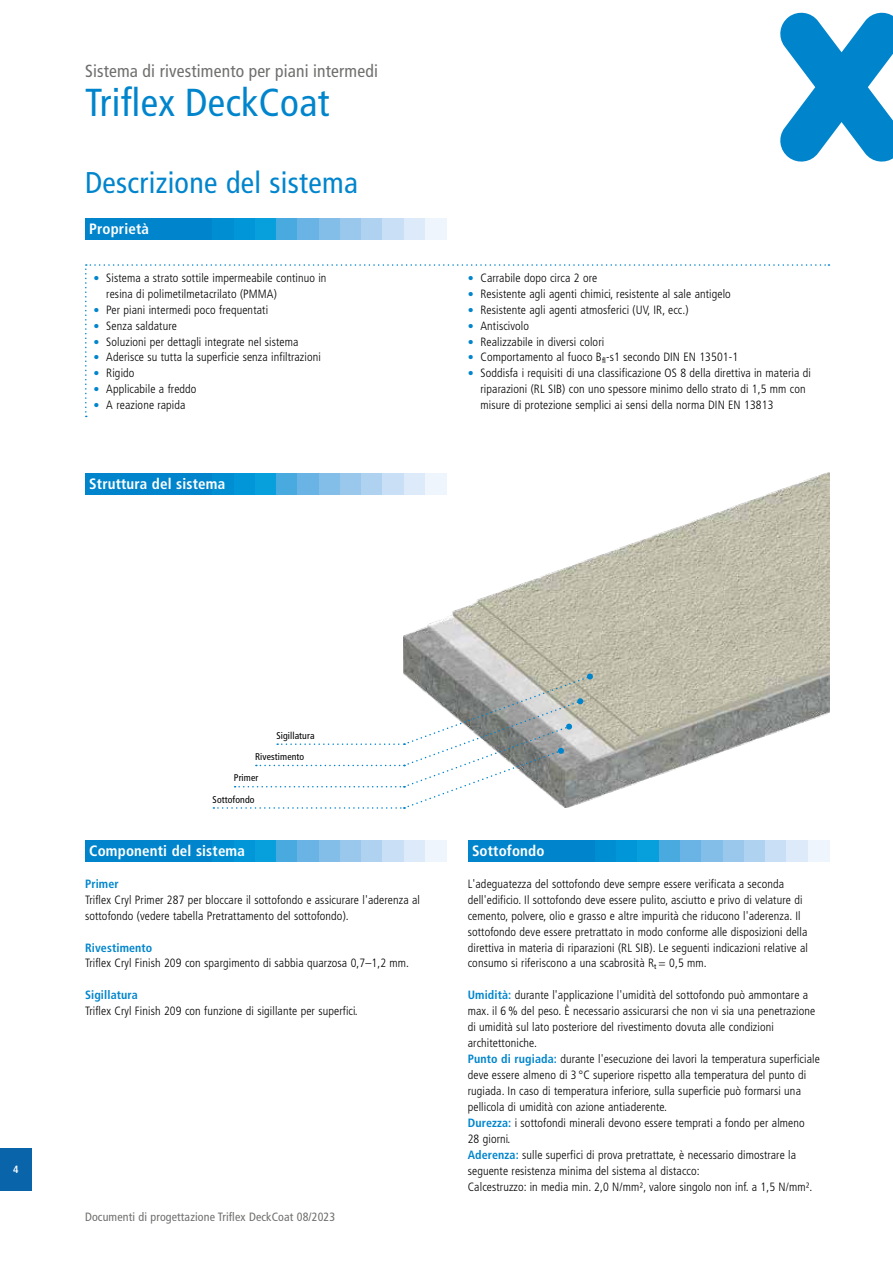
<style>
.page{position:relative;width:893px;height:1263px;background:#fff}
.page>*{position:absolute;margin:0;border:0;box-sizing:border-box;transform-origin:0 0}
.t1{font:condensed 39px "Frutiger LT Pro";letter-spacing:.01em;color:#0085cd}
.t2{font:condensed 30px "Frutiger LT Pro";letter-spacing:.01em;color:#0085cd}
.t3{font:condensed 17.55px "Frutiger LT Pro";letter-spacing:.01em;color:#6f6f6e}
.t4{font:700 condensed 15px "Frutiger LT Pro";letter-spacing:.01em;color:#fff}
.t5{font:300 condensed 12px/15.9px "Frutiger LT Pro";letter-spacing:.01em;color:#000}
.t6{font:condensed 12px "Frutiger LT Pro";letter-spacing:.01em;color:#6f6f6e}
.t7{font:700 condensed 12px "Frutiger LT Pro";letter-spacing:.01em;color:#0085cd}
.t8{font:700 condensed 10.5px "Frutiger LT Pro";color:#fff}
.t9{font:condensed 9.75px "Frutiger LT Pro";letter-spacing:.01em;color:#000}
.s1{font-weight:700;color:#0085cd}
</style>
<div class="page">
<div style="left:0;top:1148px;width:32px;height:43px;background:#0964aa"></div>
<svg style="left:780px;top:13px;width:113px;height:149px"></svg>
<div style="left:85px;top:840px;width:128px;height:21px;background:#0085cd"></div>
<div style="left:213px;top:840px;width:21px;height:21px;background:#008ed2"></div>
<div style="left:234px;top:840px;width:21px;height:21px;background:#0096d7"></div>
<div style="left:255px;top:840px;width:21px;height:21px;background:#08a0dc"></div>
<div style="left:276px;top:840px;width:22px;height:21px;background:#49aae0"></div>
<div style="left:298px;top:840px;width:21px;height:21px;background:#69b4e4"></div>
<div style="left:319px;top:840px;width:21px;height:21px;background:#83bee9"></div>
<div style="left:340px;top:840px;width:21px;height:21px;background:#9ac8ec"></div>
<div style="left:361px;top:840px;width:22px;height:21px;background:#afd2f0"></div>
<div style="left:383px;top:840px;width:21px;height:21px;background:#c8dff5"></div>
<div style="left:404px;top:840px;width:21px;height:21px;background:#dceaf9"></div>
<div style="left:425px;top:840px;width:21px;height:21px;background:#eef5fc"></div>
<div style="left:468px;top:840px;width:127px;height:21px;background:#0085cd"></div>
<div style="left:595px;top:840px;width:22px;height:21px;background:#008ed2"></div>
<div style="left:617px;top:840px;width:21px;height:21px;background:#0096d7"></div>
<div style="left:638px;top:840px;width:21px;height:21px;background:#08a0dc"></div>
<div style="left:659px;top:840px;width:21px;height:21px;background:#49aae0"></div>
<div style="left:680px;top:840px;width:22px;height:21px;background:#69b4e4"></div>
<div style="left:702px;top:840px;width:21px;height:21px;background:#83bee9"></div>
<div style="left:723px;top:840px;width:21px;height:21px;background:#9ac8ec"></div>
<div style="left:744px;top:840px;width:21px;height:21px;background:#afd2f0"></div>
<div style="left:765px;top:840px;width:22px;height:21px;background:#c8dff5"></div>
<div style="left:787px;top:840px;width:21px;height:21px;background:#dceaf9"></div>
<div style="left:808px;top:840px;width:21px;height:21px;background:#eef5fc"></div>
<img style="left:404px;top:472px;width:425px;height:327px">
<div style="left:85px;top:218px;width:128px;height:21px;background:#0085cd"></div>
<div style="left:213px;top:218px;width:21px;height:21px;background:#008ed2"></div>
<div style="left:234px;top:218px;width:21px;height:21px;background:#0096d7"></div>
<div style="left:255px;top:218px;width:21px;height:21px;background:#08a0dc"></div>
<div style="left:276px;top:218px;width:22px;height:21px;background:#49aae0"></div>
<div style="left:298px;top:218px;width:21px;height:21px;background:#69b4e4"></div>
<div style="left:319px;top:218px;width:21px;height:21px;background:#83bee9"></div>
<div style="left:340px;top:218px;width:21px;height:21px;background:#9ac8ec"></div>
<div style="left:361px;top:218px;width:22px;height:21px;background:#afd2f0"></div>
<div style="left:383px;top:218px;width:21px;height:21px;background:#c8dff5"></div>
<div style="left:404px;top:218px;width:21px;height:21px;background:#dceaf9"></div>
<div style="left:425px;top:218px;width:21px;height:21px;background:#eef5fc"></div>
<div style="left:85px;top:473px;width:128px;height:21px;background:#0085cd"></div>
<div style="left:213px;top:473px;width:21px;height:21px;background:#008ed2"></div>
<div style="left:234px;top:473px;width:21px;height:21px;background:#0096d7"></div>
<div style="left:255px;top:473px;width:21px;height:21px;background:#08a0dc"></div>
<div style="left:276px;top:473px;width:22px;height:21px;background:#49aae0"></div>
<div style="left:298px;top:473px;width:21px;height:21px;background:#69b4e4"></div>
<div style="left:319px;top:473px;width:21px;height:21px;background:#83bee9"></div>
<div style="left:340px;top:473px;width:21px;height:21px;background:#9ac8ec"></div>
<div style="left:361px;top:473px;width:22px;height:21px;background:#afd2f0"></div>
<div style="left:383px;top:473px;width:21px;height:21px;background:#c8dff5"></div>
<div style="left:404px;top:473px;width:21px;height:21px;background:#dceaf9"></div>
<div style="left:425px;top:473px;width:21px;height:21px;background:#eef5fc"></div>
<svg style="left:213px;top:673px;width:380px;height:136px"></svg>
<svg style="left:85px;top:264px;width:744px;height:153px"></svg>
<h3 class="t3" style="left:85px;top:61px;width:294px">Sistema di rivestimento per piani intermedi</h3>
<h1 class="t1" style="left:85px;top:80px;width:246px">Triflex DeckCoat</h1>
<h2 class="t2" style="left:85px;top:165px;width:274px">Descrizione del sistema</h2>
<p class="t4" style="left:89px;top:220px;width:61px">Proprietà</p>
<p class="t5" style="left:106px;top:270px;width:222px">Sistema a strato sottile impermeabile continuo in resina di polimetilmetacrilato (PMMA)<br>Per piani intermedi poco frequentati<br>Senza saldature<br>Soluzioni per dettagli integrate nel sistema<br>Aderisce su tutta la superficie senza infiltrazioni<br>Rigido<br>Applicabile a freddo<br>A reazione rapida</p>
<p class="t5" style="left:480px;top:270px;width:332px">Carrabile dopo circa 2 ore<br>Resistente agli agenti chimici, resistente al sale antigelo<br>Resistente agli agenti atmosferici (UV, IR, ecc.)<br>Antiscivolo<br>Realizzabile in diversi colori<br>Comportamento al fuoco B<sub>fl</sub>-s1 secondo DIN EN 13501-1<br>Soddisfa i requisiti di una classificazione OS 8 della direttiva in materia di riparazioni (RL SIB) con uno spessore minimo dello strato di 1,5 mm con misure di protezione semplici ai sensi della norma DIN EN 13813</p>
<p class="t4" style="left:89px;top:475px;width:137px">Struttura del sistema</p>
<p class="t8" style="left:13px;top:1163px;width:7px">4</p>
<p class="t9" style="left:276px;top:730px;width:40px">Sigillatura</p>
<p class="t9" style="left:255px;top:751px;width:51px">Rivestimento</p>
<p class="t9" style="left:234px;top:772px;width:26px">Primer</p>
<p class="t9" style="left:213px;top:793px;width:43px">Sottofondo</p>
<p class="t4" style="left:89px;top:842px;width:157px">Componenti del sistema</p>
<p class="t7" style="left:85px;top:876px;width:35px">Primer</p>
<p class="t5" style="left:85px;top:892px;width:336px">Triflex Cryl Primer 287 per bloccare il sottofondo e assicurare l'aderenza al sottofondo (vedere tabella Pretrattamento del sottofondo).</p>
<p class="t7" style="left:85px;top:940px;width:69px">Rivestimento</p>
<p class="t5" style="left:85px;top:955px;width:326px">Triflex Cryl Finish 209 con spargimento di sabbia quarzosa 0,7–1,2 mm.</p>
<p class="t7" style="left:85px;top:988px;width:54px">Sigillatura</p>
<p class="t5" style="left:85px;top:1003px;width:274px">Triflex Cryl Finish 209 con funzione di sigillante per superfici.</p>
<p class="t6" style="left:85px;top:1210px;width:252px">Documenti di progettazione Triflex DeckCoat 08/2023</p>
<p class="t4" style="left:472px;top:842px;width:74px">Sottofondo</p>
<p class="t5" style="left:468px;top:876px;width:342px">L'adeguatezza del sottofondo deve sempre essere verificata a seconda dell'edificio. Il sottofondo deve essere pulito, asciutto e privo di velature di cemento, polvere, olio e grasso e altre impurità che riducono l'aderenza. Il sottofondo deve essere pretrattato in modo conforme alle disposizioni della direttiva in materia di riparazioni (RL SIB). Le seguenti indicazioni relative al consumo si riferiscono a una scabrosità R<sub>t</sub> = 0,5 mm.</p>
<p class="t5" style="left:468px;top:987px;width:354px"><span class="s1">Umidità:</span> durante l'applicazione l'umidità del sottofondo può ammontare a max. il 6 % del peso. È necessario assicurarsi che non vi sia una penetrazione di umidità sul lato posteriore del rivestimento dovuta alle condizioni architettoniche.<br><span class="s1">Punto di rugiada:</span> durante l'esecuzione dei lavori la temperatura superficiale deve essere almeno di 3 °C superiore rispetto alla temperatura del punto di rugiada. In caso di temperatura inferiore, sulla superficie può formarsi una pellicola di umidità con azione antiaderente.<br><span class="s1">Durezza:</span> i sottofondi minerali devono essere temprati a fondo per almeno<br>28 giorni.<br><span class="s1">Aderenza:</span> sulle superfici di prova pretrattate, è necessario dimostrare la seguente resistenza minima del sistema al distacco:<br>Calcestruzzo: in media min. 2,0 N/mm², valore singolo non inf. a 1,5 N/mm².</p>
</div>
